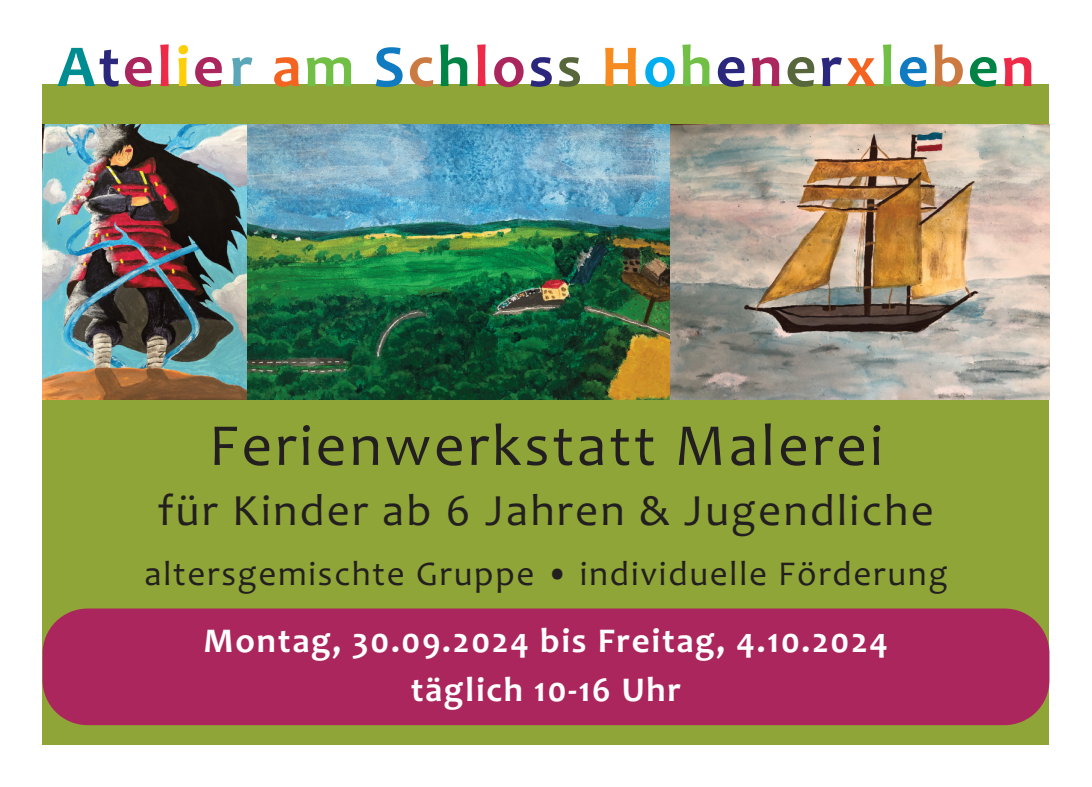
<style>
.page{position:relative;width:1092px;height:787px;background:#fff}
.page>*{position:absolute;margin:0;border:0;box-sizing:border-box;transform-origin:0 0}
.t1{font:700 60px "Candara";letter-spacing:.05em;color:#2a277c}
.t2{font:60px "Candara";letter-spacing:.05em;color:#231f20}
.t3{font:45px "Candara";letter-spacing:.05em;color:#231f20}
.t4{font:700 35px/49.5px "Candara";letter-spacing:.05em;color:#fff;text-align:center}
.t5{font:35px "Candara";letter-spacing:.05em;color:#231f20}
.s1{color:#008d91}
.s2{color:#ab265d}
.s3{color:#ed2a48}
.s4{color:#fece08}
.s5{color:#5ba7b7}
.s6{color:#f36421}
.s7{color:#71bf44}
.s8{color:#107bc1}
.s9{color:#cb7b42}
.s10{color:#008345}
.s11{color:#58663b}
.s12{color:#f68b1f}
.s13{color:#00aeef}
</style>
<div class="page">
<div style="left:43px;top:84px;width:1006px;height:660px;background:#8fa537"></div>
<img style="left:43px;top:124px;width:1006px;height:275px">
<div style="left:43px;top:608px;width:1006px;height:117px;background:#ab265d;border-radius:45px"></div>
<h1 class="t1" style="left:57px;top:30px;width:978px"><span class="s1">A</span>t<span class="s2">e</span><span class="s3">l</span><span class="s4">i</span><span class="s2">e</span><span class="s5">r</span> <span class="s6">a</span><span class="s7">m</span> <span class="s8">S</span><span class="s9">c</span><span class="s10">h</span><span class="s3">l</span><span class="s2">o</span>s<span class="s11">s</span> <span class="s12">H</span><span class="s13">o</span><span class="s7">h</span>e<span class="s2">n</span><span class="s11">e</span>r<span class="s6">x</span><span class="s7">l</span><span class="s8">e</span><span class="s9">b</span><span class="s10">e</span><span class="s3">n</span></h1>
<h1 class="t2" style="left:209px;top:409px;width:675px">Ferienwerkstatt Malerei</h1>
<p class="t3" style="left:158px;top:483px;width:777px">für Kinder ab 6 Jahren &amp; Jugendliche</p>
<p class="t5" style="left:144px;top:552px;width:804px">altersgemischte Gruppe • individuelle Förderung</p>
<p class="t4" style="left:203px;top:615px;width:686px">Montag, 30.09.2024 bis Freitag, 4.10.2024 täglich 10-16 Uhr</p>
</div>
